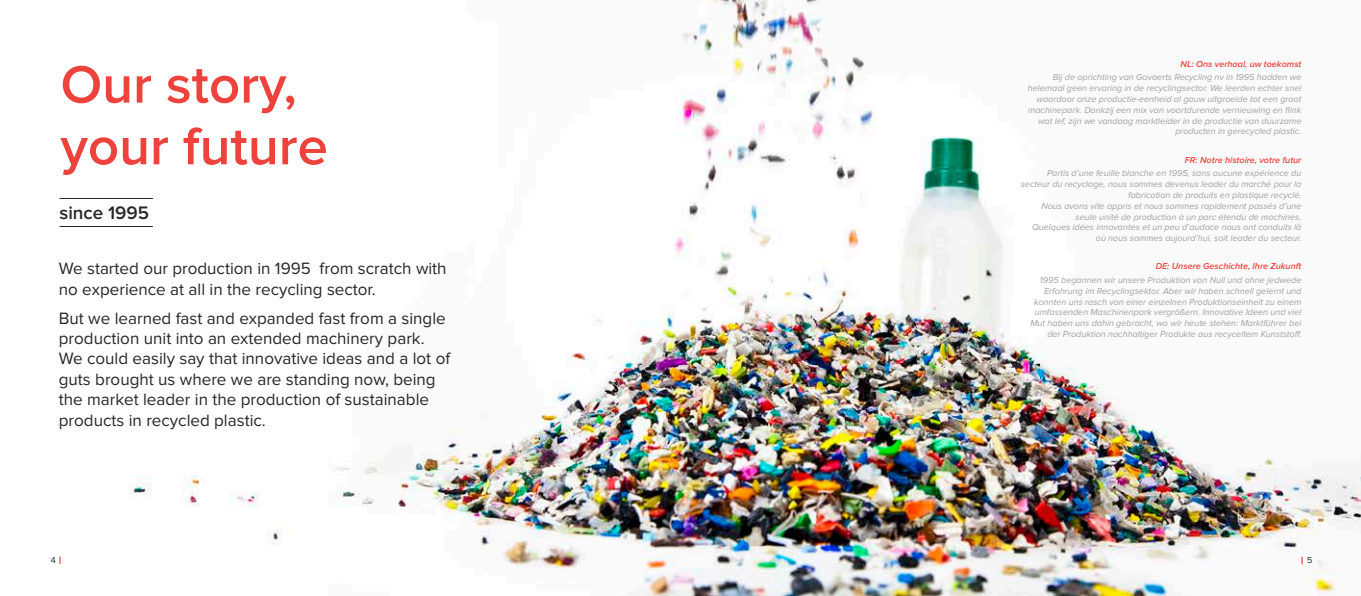
<style>
.page{position:relative;width:1361px;height:596px;background:#fff}
.page>*{position:absolute;margin:0;border:0;box-sizing:border-box;transform-origin:0 0}
.t1{font:600 54.4px/61.6px "Proxima Nova";color:#ee433d}
.t2{font:600 18.8px "Proxima Nova";color:#2a2526}
.t3{font:17px/20.4px "Proxima Nova";color:#2a2526}
.t4{font:italic 9px/10.8px "Proxima Nova";color:#a0a1a3;text-align:right}
.t5{font:italic 600 9px "Proxima Nova";color:#ee433d}
.t6{font:9px "Proxima Nova";color:#2a2526}
</style>
<div class="page">
<img style="left:59px;top:0;width:1302px;height:595px">
<svg style="left:59px;top:556px;width:2px;height:7px"></svg>
<hr style="left:60px;top:198px;width:93px;height:1px;background:#2a2526">
<hr style="left:60px;top:226px;width:93px;height:1px;background:#2a2526">
<h1 class="t1" style="left:61px;top:55px;width:269px">Our story, your future</h1>
<h2 class="t2" style="left:60px;top:201px;width:91px">since 1995</h2>
<h3 class="t3" style="left:59px;top:258px;width:389px">We started our production in 1995 from scratch with no experience at all in the recycling sector.</h3>
<p class="t3" style="left:59px;top:308px;width:393px">But we learned fast and expanded fast from a single production unit into an extended machinery park.<br>We could easily say that innovative ideas and a lot of guts brought us where we are standing now, being the market leader in the production of sustainable products in recycled plastic.</p>
<p class="t5" style="left:1180px;top:59px;width:122px">NL: Ons verhaal, uw toekomst</p>
<p class="t4" style="left:1027px;top:72px;width:275px">Bij de oprichting van Govaerts Recycling nv in 1995 hadden we helemaal geen ervaring in de recyclingsector. We leerden echter snel waardoor onze productie-eenheid al gauw uitgroeide tot een groot machinepark. Dankzij een mix van voortdurende vernieuwing en flink wat lef, zijn we vandaag marktleider in de productie van duurzame producten in gerecycled plastic.</p>
<p class="t5" style="left:1185px;top:154px;width:118px">FR: Notre histoire, votre futur</p>
<p class="t4" style="left:1020px;top:168px;width:282px">Partis d’une feuille blanche en 1995, sans aucune expérience du secteur du recyclage, nous sommes devenus leader du marché pour la fabrication de produits en plastique recyclé.<br>Nous avons vite appris et nous sommes rapidement passés d’une seule unité de production à un parc étendu de machines.<br>Quelques idées innovantes et un peu d’audace nous ont conduits là où nous sommes aujourd’hui, soit leader du secteur.</p>
<p class="t5" style="left:1155px;top:261px;width:147px">DE: Unsere Geschichte, Ihre Zukunft</p>
<p class="t4" style="left:1030px;top:275px;width:273px">1995 begannen wir unsere Produktion von Null und ohne jedwede Erfahrung im Recyclingsektor. Aber wir haben schnell gelernt und konnten uns rasch von einer einzelnen Produktionseinheit zu einem umfassenden Maschinenpark vergrößern. Innovative Ideen und viel Mut haben uns dahin gebracht, wo wir heute stehen: Marktführer bei der Produktion nachhaltiger Produkte aus recyceltem Kunststoff.</p>
<p class="t6" style="left:51px;top:554px;width:7px">4</p>
<p class="t6" style="left:1307px;top:554px;width:7px">5</p>
</div>
